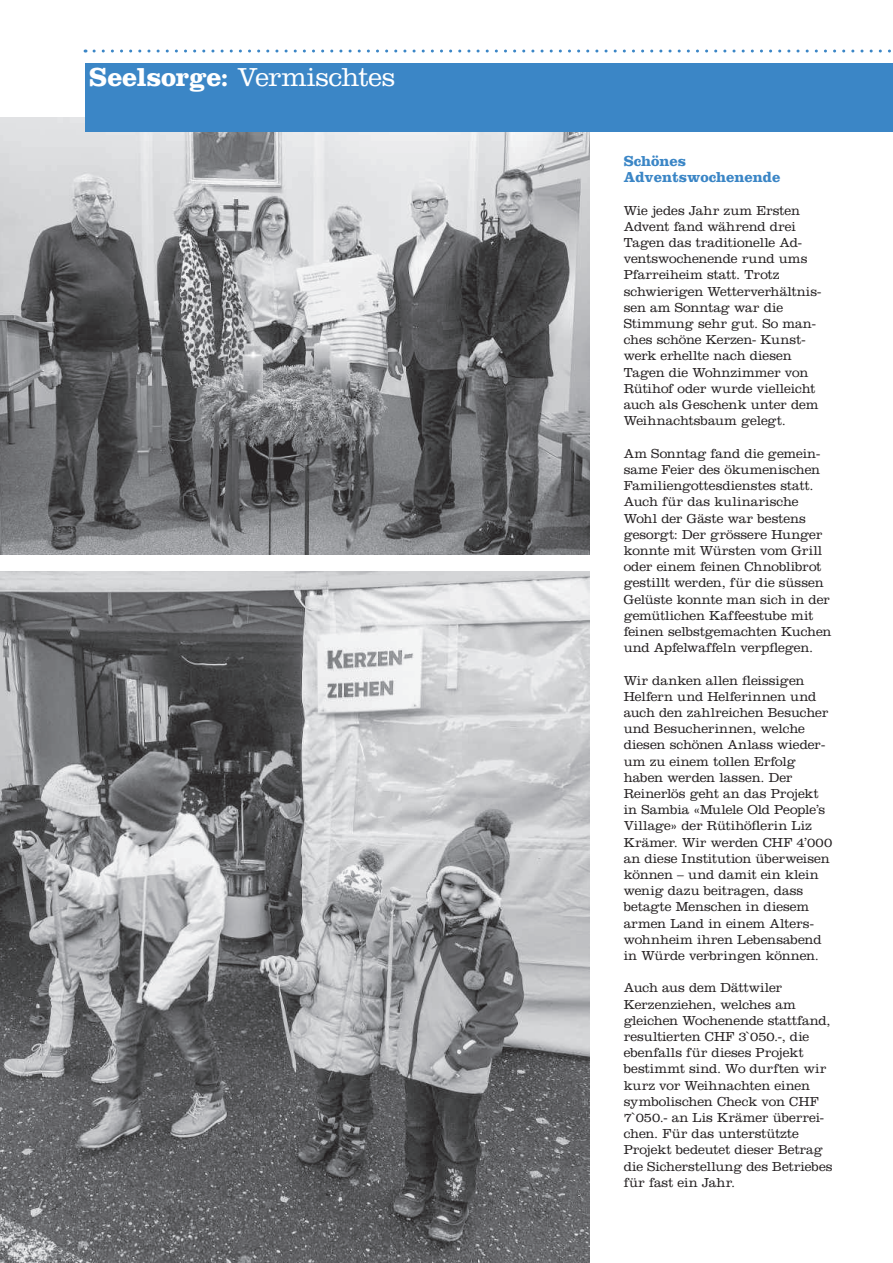
<style>
.page{position:relative;width:893px;height:1263px;background:#fff}
.page>*{position:absolute;margin:0;border:0;box-sizing:border-box;transform-origin:0 0}
.t1{font:300 27px "Clarendon LT Std";letter-spacing:-.01em;color:#fff}
.t2{font:700 15px/16.2px "Clarendon LT Std";color:#3b86c6}
.t3{font:300 13.5px/16.2px "Clarendon LT Std";letter-spacing:-.01em;color:#231f20}
.s1{font-weight:700}
</style>
<div class="page">
<img style="left:0;top:117px;width:590px;height:438px">
<svg style="left:94px;top:50px;width:797px;height:3px"></svg>
<div style="left:85px;top:64px;width:808px;height:68px;background:#3b86c6"></div>
<img style="left:0;top:571px;width:590px;height:692px">
<h1 class="t1" style="left:89px;top:61px;width:308px"><span class="s1">Seelsorge:</span> Vermischtes</h1>
<p class="t2" style="left:624px;top:153px;width:158px">Schönes<br>Adventswochenende</p>
<p class="t3" style="left:624px;top:202px;width:199px">Wie jedes Jahr zum Ersten<br>Advent fand während drei<br>Tagen das traditionelle Ad&shy;ventswochenende rund ums<br>Pfarreiheim statt. Trotz schwierigen Wetterverhältnis&shy;sen am Sonntag war die<br>Stimmung sehr gut. So man&shy;ches schöne Kerzen- Kunst&shy;werk erhellte nach diesen<br>Tagen die Wohnzimmer von<br>Rütihof oder wurde vielleicht auch als Geschenk unter dem<br>Weihnachtsbaum gelegt.</p>
<p class="t3" style="left:624px;top:445px;width:209px">Am Sonntag fand die gemein&shy;same Feier des ökumenischen<br>Familiengottesdienstes statt.<br>Auch für das kulinarische<br>Wohl der Gäste war bestens gesorgt: Der grössere Hunger konnte mit Würsten vom Grill oder einem feinen Chnoblibrot gestillt werden, für die süssen<br>Gelüste konnte man sich in der gemütlichen Kaffeestube mit feinen selbstgemachten Kuchen und Apfelwaffeln verpflegen.</p>
<p class="t3" style="left:624px;top:672px;width:210px">Wir danken allen fleissigen<br>Helfern und Helferinnen und auch den zahlreichen Besucher und Besucherinnen, welche diesen schönen Anlass wieder&shy;um zu einem tollen Erfolg haben werden lassen. Der<br>Reinerlös geht an das Projekt in Sambia «Mulele Old People’s<br>Village» der Rütihöflerin Liz<br>Krämer. Wir werden CHF 4’000 an diese Institution überweisen können – und damit ein klein wenig dazu beitragen, dass betagte Menschen in diesem armen Land in einem Alters&shy;wohnheim ihren Lebensabend in Würde verbringen können.</p>
<p class="t3" style="left:624px;top:980px;width:210px">Auch aus dem Dättwiler<br>Kerzenziehen, welches am gleichen Wochenende stattfand, resultierten CHF 3`050.-, die ebenfalls für dieses Projekt bestimmt sind. Wo durften wir kurz vor Weihnachten einen symbolischen Check von CHF<br>7`050.- an Lis Krämer überrei&shy;chen. Für das unterstützte<br>Projekt bedeutet dieser Betrag die Sicherstellung des Betriebes für fast ein Jahr.</p>
</div>
